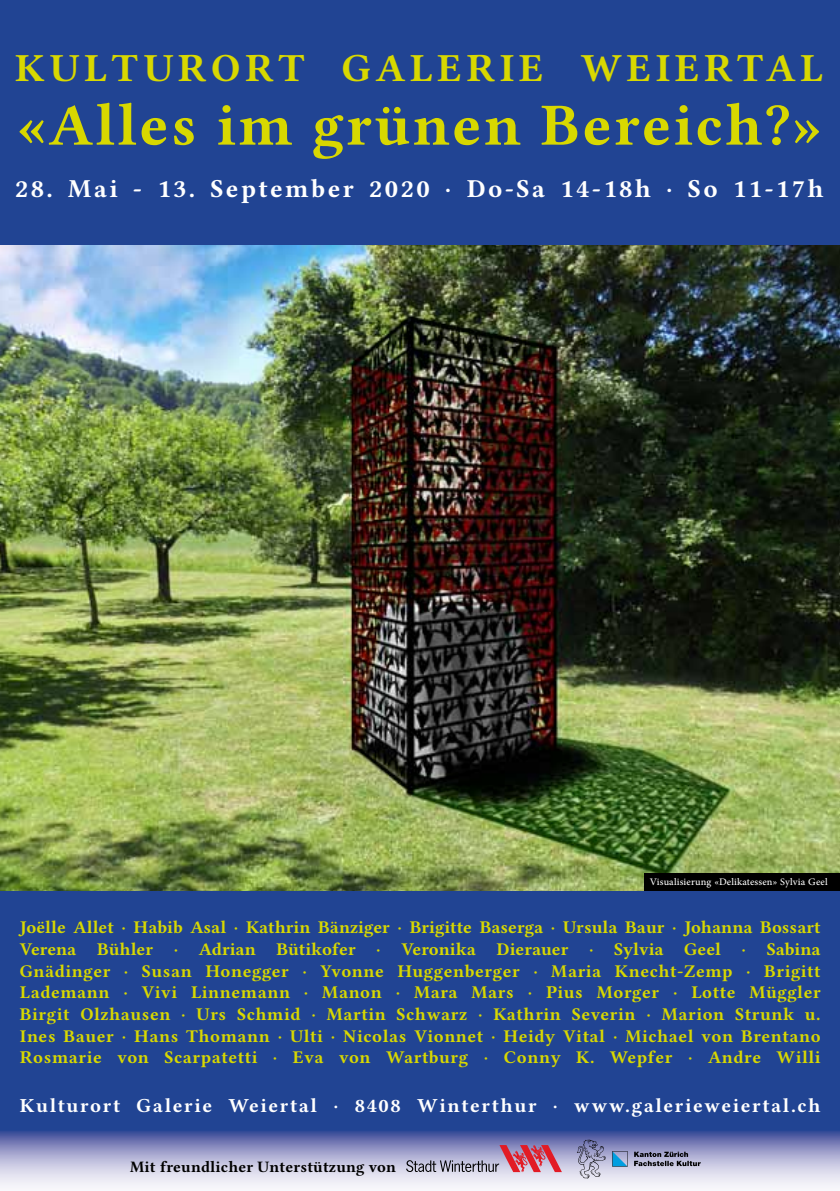
<style>
.page{position:relative;width:840px;height:1191px;background:#fff}
.page>*{position:absolute;margin:0;border:0;box-sizing:border-box;transform-origin:0 0}
.t1{font:60px "Lin Libertine OB";letter-spacing:.04em;color:#d8d800}
.t2{font:40px "Lin Libertine OB";letter-spacing:.115em;color:#d8d800}
.t3{font:26px "Lin Libertine OB";letter-spacing:.09em;color:#fff}
.t4{font:20px "Lin Libertine OB";letter-spacing:.08em;color:#fff}
.t5{font:18px/21.6px "Lin Libertine OB";letter-spacing:.03em;color:#d8d800;text-align:justify}
.t6{font:16px "Lin Libertine OB";letter-spacing:.01em;color:#000}
.t7{font:14px "Adobe Arabic";letter-spacing:.01em;color:#fff}
</style>
<div class="page">
<div style="left:0;top:0;width:839px;height:1145px;background:#214493"></div>
<svg style="left:0;top:1131px;width:839px;height:56px;background:#abaed2"></svg>
<img style="left:0;top:245px;width:839px;height:645px">
<svg style="left:406px;top:1144px;width:155px;height:28px;background:#ab87a4"></svg>
<svg style="left:633px;top:1151px;width:67px;height:15px"></svg>
<svg style="left:576px;top:1139px;width:29px;height:39px"></svg>
<svg style="left:611px;top:1151px;width:16px;height:15px"></svg>
<div style="left:643px;top:873px;width:196px;height:17px;background:#000"></div>
<h2 class="t2" style="left:15px;top:40px;width:636px">KULTURORT galerie WEIE</h2>
<h2 class="t2" style="left:703px;top:40px;width:121px">RTAL</h2>
<h1 class="t1" style="left:15px;top:84px;width:809px">«Alles im grünen Bereich?»</h1>
<h3 class="t3" style="left:15px;top:170px;width:809px">28. Mai - 13. September 2020 · Do-Sa 14-18h · So 11-17h</h3>
<p class="t7" style="left:649px;top:871px;width:179px">Visualisierung «Delikatessen» Sylvia Geel</p>
<p class="t5" style="left:20px;top:916px;width:802px">Joëlle Allet · Habib Asal · Kathrin Bänziger · Brigitte Baserga · Ursula Baur · Johanna Bossart Verena Bühler · Adrian Bütikofer · Veronika Dierauer · Sylvia Geel · Sabina Gnädinger · Susan Honegger · Yvonne Huggenberger · Maria Knecht-Zemp · Brigitt Lademann · Vivi Linnemann · Manon · Mara Mars · Pius Morger · Lotte Müggler Birgit Olzhausen · Urs Schmid · Martin Schwarz · Kathrin Severin · Marion Strunk u.<br>Ines Bauer · Hans Thomann · Ulti · Nicolas Vionnet · Heidy Vital · Michael von Brentano Rosmarie von Scarpatetti · Eva von Wartburg · Conny K. Wepfer · Andre Willi</p>
<p class="t4" style="left:20px;top:1091px;width:801px">Kulturort galerie Weiertal · 8408 Winterthur · www.galerieweiertal.ch</p>
<p class="t6" style="left:130px;top:1155px;width:267px">Mit freundlicher Unterstützung von</p>
</div>
